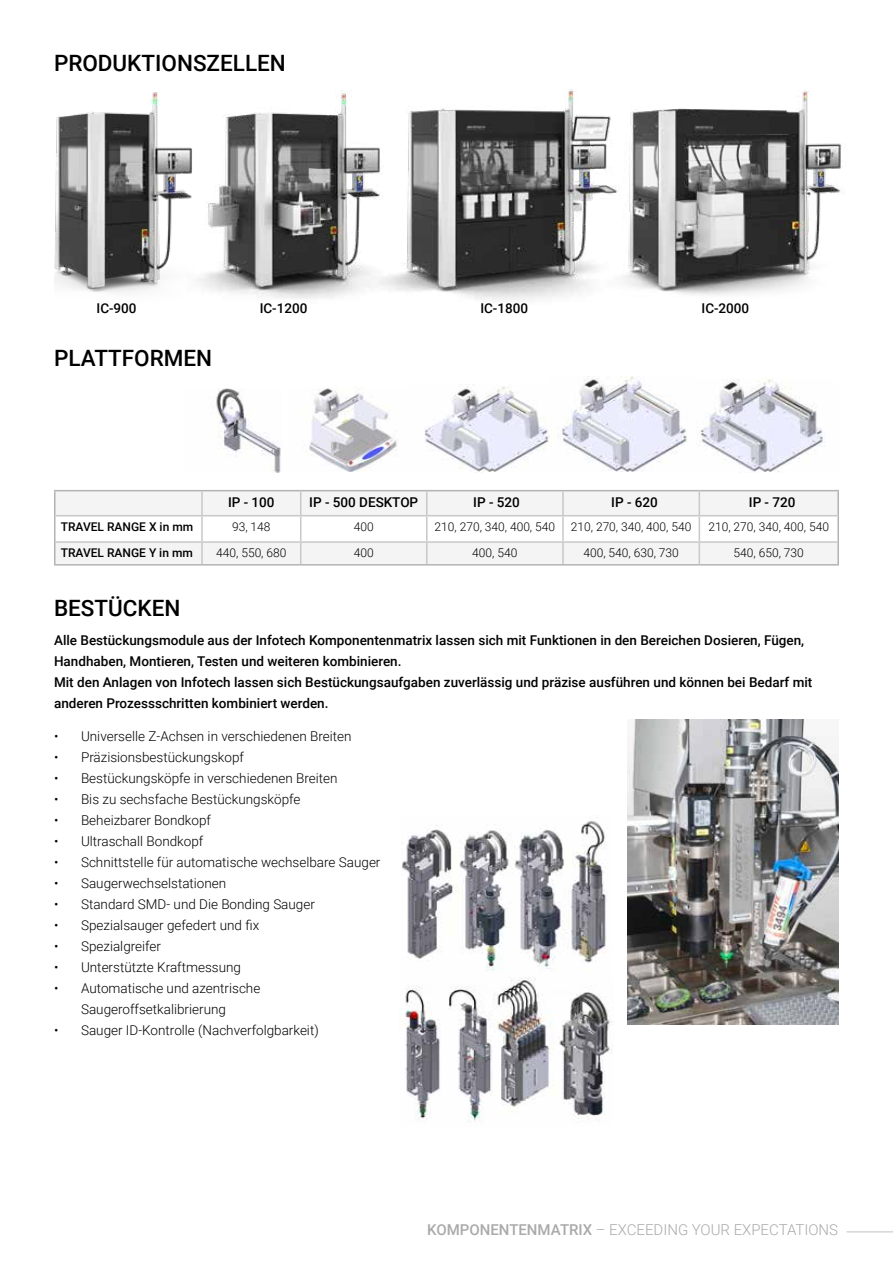
<style>
.page{position:relative;width:893px;height:1263px;background:#fff}
.page>*{position:absolute;margin:0;border:0;box-sizing:border-box;transform-origin:0 0}
.t1{font:500 22.5px "Roboto";color:#000}
.t2{font:300 15px "Roboto";color:#aaa}
.t3{font:300 13.5px/21px "Roboto";color:#000;text-align:center}
.t4{font:500 13.5px/21px "Roboto";color:#020203}
.t5{font:500 13.5px "Roboto";color:#000}
.t6{font:300 12px "Roboto";color:#000}
.t7{font:500 12px "Roboto";color:#000}
.s1{font-weight:500}
</style>
<div class="page">
<hr style="left:847px;top:1231px;width:46px;height:1px;background:#c8c8c8">
<img style="left:54px;top:92px;width:134px;height:200px">
<img style="left:188px;top:90px;width:176px;height:209px">
<img style="left:364px;top:89px;width:242px;height:211px">
<img style="left:606px;top:90px;width:236px;height:205px">
<img style="left:401px;top:817px;width:206px;height:154px">
<img style="left:627px;top:719px;width:212px;height:305px">
<img style="left:405px;top:977px;width:208px;height:145px">
<svg style="left:56px;top:491px;width:781px;height:73px;fill:#f4f4f4"></svg>
<hr style="left:202px;top:490px;width:99px;height:1px;background:#b2b3b2">
<hr style="left:202px;top:515px;width:99px;height:1px;background:#c8c8c8">
<hr style="left:202px;top:541px;width:99px;height:2px;background:#c8c8c8">
<hr style="left:202px;top:564px;width:99px;height:2px;background:#b2b3b2">
<hr style="left:54px;top:490px;width:148px;height:1px;background:#b2b3b2">
<hr style="left:54px;top:491px;width:2px;height:25px;background:#b2b3b2">
<hr style="left:54px;top:516px;width:2px;height:26px;background:#b2b3b2">
<hr style="left:201px;top:491px;width:2px;height:24px;background:#c8c8c8">
<hr style="left:56px;top:515px;width:146px;height:1px;background:#c8c8c8">
<hr style="left:201px;top:516px;width:2px;height:25px;background:#c8c8c8">
<hr style="left:56px;top:541px;width:146px;height:2px;background:#c8c8c8">
<hr style="left:201px;top:543px;width:2px;height:21px;background:#c8c8c8">
<hr style="left:54px;top:542px;width:2px;height:22px;background:#b2b3b2">
<hr style="left:54px;top:564px;width:148px;height:2px;background:#b2b3b2">
<hr style="left:301px;top:490px;width:126px;height:1px;background:#b2b3b2">
<hr style="left:301px;top:515px;width:126px;height:1px;background:#c8c8c8">
<hr style="left:301px;top:541px;width:126px;height:2px;background:#c8c8c8">
<svg style="left:300px;top:491px;width:1px;height:73px"></svg>
<hr style="left:301px;top:564px;width:126px;height:2px;background:#b2b3b2">
<hr style="left:427px;top:490px;width:136px;height:1px;background:#b2b3b2">
<hr style="left:426px;top:491px;width:2px;height:24px;background:#c8c8c8">
<hr style="left:427px;top:515px;width:136px;height:1px;background:#c8c8c8">
<hr style="left:426px;top:516px;width:2px;height:25px;background:#c8c8c8">
<hr style="left:427px;top:541px;width:136px;height:2px;background:#c8c8c8">
<hr style="left:426px;top:543px;width:2px;height:21px;background:#c8c8c8">
<hr style="left:427px;top:564px;width:136px;height:2px;background:#b2b3b2">
<hr style="left:563px;top:490px;width:136px;height:1px;background:#b2b3b2">
<hr style="left:562px;top:491px;width:2px;height:24px;background:#c8c8c8">
<hr style="left:563px;top:515px;width:136px;height:1px;background:#c8c8c8">
<hr style="left:562px;top:516px;width:2px;height:25px;background:#c8c8c8">
<hr style="left:563px;top:541px;width:136px;height:2px;background:#c8c8c8">
<hr style="left:562px;top:543px;width:2px;height:21px;background:#c8c8c8">
<hr style="left:563px;top:564px;width:136px;height:2px;background:#b2b3b2">
<hr style="left:699px;top:490px;width:140px;height:1px;background:#b2b3b2">
<hr style="left:837px;top:491px;width:2px;height:25px;background:#b2b3b2">
<hr style="left:837px;top:516px;width:2px;height:26px;background:#b2b3b2">
<hr style="left:699px;top:515px;width:138px;height:1px;background:#c8c8c8">
<hr style="left:699px;top:541px;width:138px;height:2px;background:#c8c8c8">
<svg style="left:699px;top:491px;width:1px;height:73px"></svg>
<hr style="left:837px;top:542px;width:2px;height:22px;background:#b2b3b2">
<hr style="left:699px;top:564px;width:140px;height:2px;background:#b2b3b2">
<img style="left:309px;top:388px;width:88px;height:83px">
<img style="left:424px;top:386px;width:125px;height:87px">
<img style="left:216px;top:388px;width:65px;height:84px">
<img style="left:557px;top:377px;width:130px;height:95px">
<img style="left:699px;top:379px;width:127px;height:94px">
<h1 class="t1" style="left:54px;top:47px;width:233px">PRODUKTIONSZELLEN</h1>
<p class="t5" style="left:97px;top:299px;width:42px">IC-900</p>
<p class="t5" style="left:260px;top:299px;width:49px">IC-1200</p>
<p class="t5" style="left:480px;top:299px;width:49px">IC-1800</p>
<p class="t5" style="left:702px;top:299px;width:49px">IC-2000</p>
<h1 class="t1" style="left:54px;top:343px;width:160px">PLATTFORMEN</h1>
<p class="t5" style="left:228px;top:492px;width:48px">IP - 100</p>
<p class="t5" style="left:309px;top:492px;width:111px">IP - 500 DESKTOP</p>
<p class="t5" style="left:473px;top:492px;width:48px">IP - 520</p>
<p class="t5" style="left:611px;top:492px;width:48px">IP - 620</p>
<p class="t5" style="left:749px;top:492px;width:48px">IP - 720</p>
<p class="t7" style="left:61px;top:518px;width:134px">TRAVEL RANGE X in mm</p>
<p class="t6" style="left:232px;top:518px;width:40px">93, 148</p>
<p class="t6" style="left:354px;top:518px;width:21px">400</p>
<p class="t6" style="left:435px;top:518px;width:122px">210, 270, 340, 400, 540</p>
<p class="t6" style="left:571px;top:518px;width:122px">210, 270, 340, 400, 540</p>
<p class="t6" style="left:708px;top:518px;width:122px">210, 270, 340, 400, 540</p>
<p class="t7" style="left:61px;top:544px;width:134px">TRAVEL RANGE Y in mm</p>
<p class="t6" style="left:216px;top:544px;width:72px">440, 550, 680</p>
<p class="t6" style="left:354px;top:544px;width:21px">400</p>
<p class="t6" style="left:472px;top:544px;width:47px">400, 540</p>
<p class="t6" style="left:583px;top:544px;width:97px">400, 540, 630, 730</p>
<p class="t6" style="left:734px;top:544px;width:72px">540, 650, 730</p>
<h1 class="t1" style="left:54px;top:593px;width:128px">BESTÜCKEN</h1>
<p class="t4" style="left:54px;top:629px;width:760px">Alle Bestückungsmodule aus der Infotech Komponentenmatrix lassen sich mit Funktionen in den Bereichen Dosieren, Fügen, Handhaben, Montieren, Testen und weiteren kombinieren.<br>Mit den Anlagen von Infotech lassen sich Bestückungsaufgaben zuverlässig und präzise ausführen und können bei Bedarf mit anderen Prozessschritten kombiniert werden.</p>
<p class="t3" style="left:54px;top:725px;width:299px">• Universelle Z-Achsen in verschiedenen Breiten</p>
<p class="t3" style="left:54px;top:746px;width:191px">• Präzisionsbestückungskopf</p>
<p class="t3" style="left:54px;top:767px;width:285px">• Bestückungsköpfe in verschiedenen Breiten</p>
<p class="t3" style="left:54px;top:788px;width:248px">• Bis zu sechsfache Bestückungsköpfe</p>
<p class="t3" style="left:54px;top:809px;width:159px">• Beheizbarer Bondkopf</p>
<p class="t3" style="left:54px;top:830px;width:151px">• Ultraschall Bondkopf</p>
<p class="t3" style="left:54px;top:851px;width:328px">• Schnittstelle für automatische wechselbare Sauger</p>
<p class="t3" style="left:54px;top:872px;width:174px">• Saugerwechselstationen</p>
<p class="t3" style="left:54px;top:893px;width:262px">• Standard SMD- und Die Bonding Sauger</p>
<p class="t3" style="left:54px;top:914px;width:207px">• Spezialsauger gefedert und fix</p>
<p class="t3" style="left:54px;top:935px;width:109px">• Spezialgreifer</p>
<p class="t3" style="left:54px;top:956px;width:188px">• Unterstützte Kraftmessung</p>
<p class="t3" style="left:54px;top:977px;width:208px">• Automatische und azentrische<br>Saugeroffsetkalibrierung</p>
<p class="t3" style="left:54px;top:1019px;width:266px">• Sauger ID-Kontrolle (Nachverfolgbarkeit)</p>
<p class="t2" style="left:427px;top:1219px;width:412px"><span class="s1">KOMPONENTENMATRIX</span> – EXCEEDING YOUR EXPECTATIONS</p>
</div>
